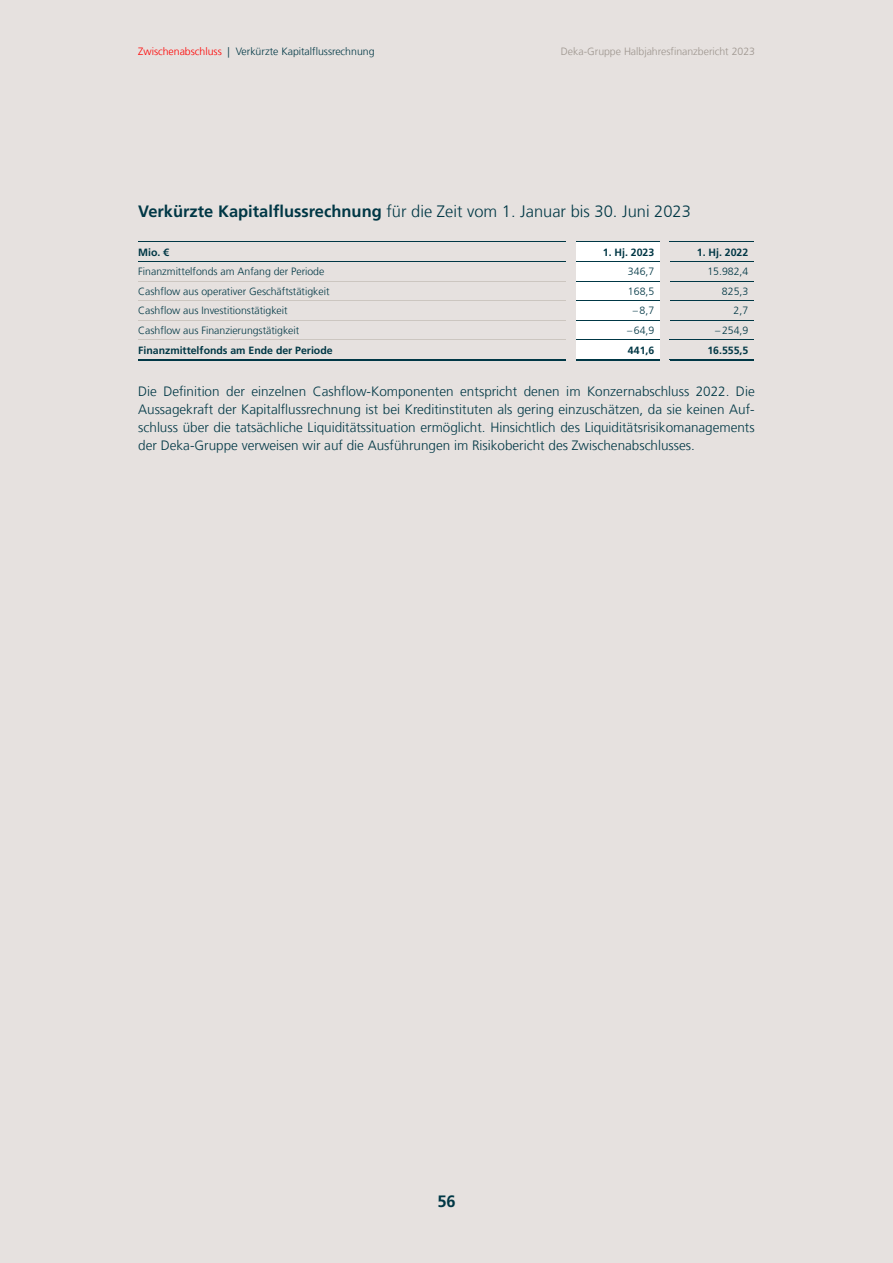
<style>
.page{position:relative;width:893px;height:1263px;background:#e6e1df}
.page>*{position:absolute;margin:0;border:0;box-sizing:border-box;transform-origin:0 0}
.t1{font:300 16.5px "Deka Frutiger 45";color:#003745}
.t2{font:300 16.5px "Deka Frutiger 45";color:#003745}
.t3{font:300 13.5px/18px "Deka Frutiger 45";color:#003745;text-align:justify}
.t4{font:300 10.5px "Deka Frutiger 45";color:#003745}
.t5{font:300 10.5px "Deka Frutiger 45";letter-spacing:-.005em;color:#003745}
.t6{font:300 10.5px "Deka Frutiger 45";color:#9d958e}
.s1{color:#f00}
.s2{font-style:inherit}
</style>
<div class="page">
<div style="left:576px;top:243px;width:85px;height:18px;background:#fff"></div>
<hr style="left:138px;top:241px;width:429px;height:2px;background:#003745">
<hr style="left:576px;top:241px;width:85px;height:2px;background:#003745">
<hr style="left:670px;top:241px;width:85px;height:2px;background:#003745">
<div style="left:576px;top:262px;width:85px;height:19px;background:#fff"></div>
<hr style="left:138px;top:261px;width:429px;height:1px;background:#003745">
<hr style="left:576px;top:261px;width:85px;height:1px;background:#003745">
<hr style="left:670px;top:261px;width:85px;height:1px;background:#003745">
<div style="left:576px;top:281px;width:85px;height:20px;background:#fff"></div>
<hr style="left:138px;top:281px;width:429px;height:1px;background:#ccc6c0">
<hr style="left:576px;top:281px;width:85px;height:1px;background:#003745">
<hr style="left:670px;top:281px;width:85px;height:1px;background:#003745">
<div style="left:576px;top:301px;width:85px;height:19px;background:#fff"></div>
<hr style="left:138px;top:301px;width:429px;height:1px;background:#ccc6c0">
<hr style="left:576px;top:301px;width:85px;height:1px;background:#003745">
<hr style="left:670px;top:301px;width:85px;height:1px;background:#003745">
<div style="left:576px;top:320px;width:85px;height:20px;background:#fff"></div>
<hr style="left:138px;top:320px;width:429px;height:1px;background:#ccc6c0">
<hr style="left:576px;top:320px;width:85px;height:1px;background:#003745">
<hr style="left:670px;top:320px;width:85px;height:1px;background:#003745">
<div style="left:576px;top:340px;width:85px;height:19px;background:#fff"></div>
<hr style="left:138px;top:340px;width:429px;height:1px;background:#ccc6c0">
<hr style="left:576px;top:340px;width:85px;height:1px;background:#003745">
<hr style="left:670px;top:340px;width:85px;height:1px;background:#003745">
<hr style="left:138px;top:359px;width:429px;height:2px;background:#003745">
<hr style="left:576px;top:359px;width:85px;height:2px;background:#003745">
<hr style="left:670px;top:359px;width:85px;height:2px;background:#003745">
<p class="t4" style="left:138px;top:46px;width:238px"><span class="s1">Zwischenabschluss</span> | Verkürzte Kapitalflussrechnung</p>
<p class="t6" style="left:561px;top:46px;width:196px">Deka-Gruppe Halbjahresfinanzbericht 2023</p>
<h2 class="t1" style="left:138px;top:203px;width:554px"><span class="s2">Verkürzte Kapitalflussrechnung</span> für die Zeit vom 1. Januar bis 30. Juni 2023</h2>
<p class="t5" style="left:138px;top:247px;width:33px">Mio. €</p>
<p class="t5" style="left:603px;top:247px;width:53px">1. Hj. 2023</p>
<p class="t5" style="left:697px;top:247px;width:53px">1. Hj. 2022</p>
<p class="t4" style="left:138px;top:266px;width:188px">Finanzmittelfonds am Anfang der Periode</p>
<p class="t4" style="left:628px;top:266px;width:28px">346,7</p>
<p class="t4" style="left:707px;top:266px;width:42px">15.982,4</p>
<p class="t4" style="left:138px;top:286px;width:193px">Cashflow aus operativer Geschäftstätigkeit</p>
<p class="t4" style="left:628px;top:286px;width:28px">168,5</p>
<p class="t4" style="left:722px;top:286px;width:28px">825,3</p>
<p class="t4" style="left:138px;top:305px;width:151px">Cashflow aus Investitionstätigkeit</p>
<p class="t4" style="left:633px;top:305px;width:23px">– 8,7</p>
<p class="t4" style="left:734px;top:305px;width:16px">2,7</p>
<p class="t4" style="left:138px;top:325px;width:163px">Cashflow aus Finanzierungstätigkeit</p>
<p class="t4" style="left:627px;top:325px;width:29px">– 64,9</p>
<p class="t4" style="left:715px;top:325px;width:35px">– 254,9</p>
<p class="t5" style="left:138px;top:344px;width:196px">Finanzmittelfonds am Ende der Periode</p>
<p class="t5" style="left:628px;top:344px;width:28px">441,6</p>
<p class="t5" style="left:707px;top:344px;width:42px">16.555,5</p>
<p class="t3" style="left:138px;top:382px;width:618px">Die Definition der einzelnen Cashflow-Komponenten entspricht denen im Konzernabschluss 2022. Die Aussagekraft der Kapitalflussrechnung ist bei Kreditinstituten als gering einzuschätzen, da sie keinen Auf&shy;schluss über die tatsächliche Liquiditätssituation ermöglicht. Hinsichtlich des Liquiditätsrisikomanagements der Deka-Gruppe verweisen wir auf die Ausführungen im Risikobericht des Zwischenabschlusses.</p>
<p class="t2" style="left:437px;top:1192px;width:20px">56</p>
</div>
